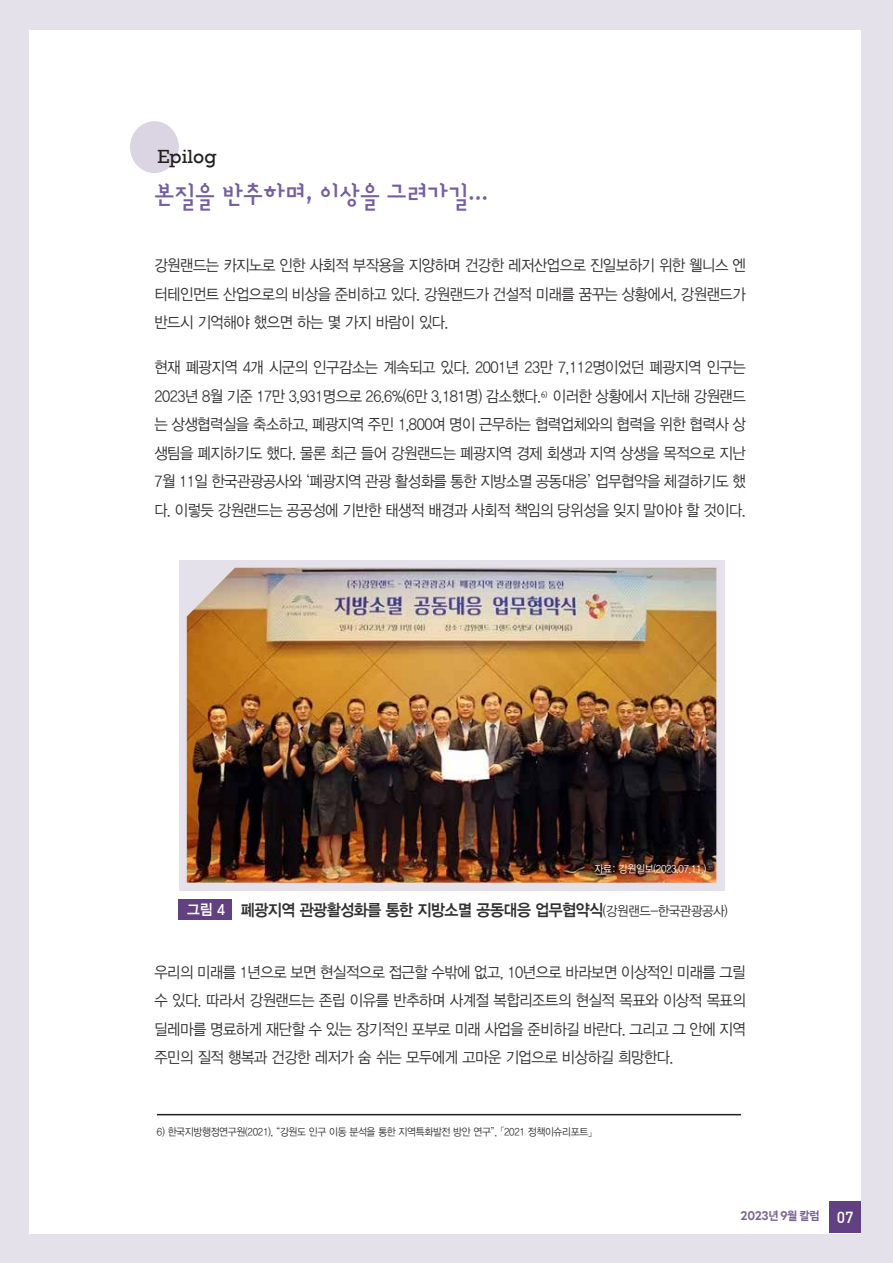
<style>
.page{position:relative;width:893px;height:1263px;background:#e4e1eb}
.page>*{position:absolute;margin:0;border:0;box-sizing:border-box;transform-origin:0 0}
.t1{font:700 25.5px "designhouse";color:#755e9d;scale:.95 1}
.t2{font:19.5px "Rockwell";color:#231f20}
.t3{font:16.5px "YDIYGO340";letter-spacing:-.03em;color:#323031;scale:.92 1}
.t4{font:15.75px/28.5px "YDIYGO320";letter-spacing:-.03em;color:#323031;text-align:justify;scale:.92 1}
.t5{font:15px "YDIYGO340";color:#fff;scale:.92 1}
.t6{font:700 12px "LINE Seed Sans KR";letter-spacing:-.03em;color:#7c6497}
.t7{font:10.5px "YDIYGO320";letter-spacing:-.03em;color:#323031;scale:.92 1}
.t8{font:10.5px "YDIYGO320";letter-spacing:-.03em;color:#fff;scale:.92 1}
.t9{font:7.5px "Rix M Go SB";color:#323031;scale:.92 1}
.s1{font-family:"Rix Go L"}
.s2{font-family:"YDIYGO320";font-size:13.5px}
.s3{font-family:"Dinmed";font-weight:400;font-size:15.75px;color:#fff}
</style>
<div class="page">
<div style="left:30px;top:30px;width:831px;height:1203px;background:#fff"></div>
<div style="left:130px;top:121px;width:49px;height:52px;background:#dad4e3;border-radius:50%"></div>
<div style="left:179px;top:561px;width:545px;height:330px;background:#e4e1eb"></div>
<img style="left:187px;top:568px;width:529px;height:315px">
<hr style="left:157px;top:1114px;width:584px;height:1px;background:#231f20">
<div style="left:829px;top:1201px;width:32px;height:32px;background:#614181"></div>
<div style="left:179px;top:900px;width:53px;height:20px;background:#614181"></div>
<p class="t2" style="left:157px;top:146px;width:61px">Epilog</p>
<h1 class="t1" style="left:154px;top:181px;width:353px">본질을 반추하며, 이상을 그려가길...</h1>
<p class="t4" style="left:154px;top:251px;width:644px">강원랜드는 카지노로 인한 사회적 부작용을 지양하며 건강한 레저산업으로 진일보하기 위한 웰니스 엔 터테인먼트 산업으로의 비상을 준비하고 있다. 강원랜드가 건설적 미래를 꿈꾸는 상황에서, 강원랜드가 반드시 기억해야 했으면 하는 몇 가지 바람이 있다.</p>
<p class="t4" style="left:154px;top:354px;width:644px">현재 폐광지역 4개 시군의 인구감소는 계속되고 있다. 2001년 23만 7,112명이었던 폐광지역 인구는 2023년 8월 기준 17만 3,931명으로 26.6%(6만 3,181명) 감소했다. 이러한 상황에서 지난해 강원랜드 는 상생협력실을 축소하고, 폐광지역 주민 1,800여 명이 근무하는 협력업체와의 협력을 위한 협력사 상 생팀을 폐지하기도 했다. 물론 최근 들어 강원랜드는 폐광지역 경제 회생과 지역 상생을 목적으로 지난 7월 11일 한국관광공사와 <span class="s1">‘</span>폐광지역 관광 활성화를 통한 지방소멸 공동대응<span class="s1">’</span> 업무협약을 체결하기도 했 다. 이렇듯 강원랜드는 공공성에 기반한 태생적 배경과 사회적 책임의 당위성을 잊지 말아야 할 것이다.</p>
<p class="t9" style="left:541px;top:389px;width:8px">6)</p>
<p class="t5" style="left:187px;top:901px;width:42px">그림 4</p>
<p class="t8" style="left:594px;top:863px;width:123px">자료: 강원일보(2023.07.11.)</p>
<p class="t3" style="left:241px;top:900px;width:531px">폐광지역 관광활성화를 통한 지방소멸 공동대응 업무협약식<span class="s2">(강원랜드-한국관광공사)</span></p>
<p class="t4" style="left:154px;top:958px;width:644px">우리의 미래를 1년으로 보면 현실적으로 접근할 수밖에 없고, 10년으로 바라보면 이상적인 미래를 그릴 수 있다. 따라서 강원랜드는 존립 이유를 반추하며 사계절 복합리조트의 현실적 목표와 이상적 목표의 딜레마를 명료하게 재단할 수 있는 장기적인 포부로 미래 사업을 준비하길 바란다. 그리고 그 안에 지역 주민의 질적 행복과 건강한 레저가 숨 쉬는 모두에게 고마운 기업으로 비상하길 희망한다.</p>
<p class="t7" style="left:157px;top:1126px;width:475px">6) 한국지방행정연구원(2021), <span class="s1">“</span>강원도 인구 이동 분석을 통한 지역특화발전 방안 연구<span class="s1">”</span>, <span class="s1">「</span>2021 정책이슈리포트<span class="s1">」</span></p>
<p class="t6" style="left:740px;top:1210px;width:115px">2023년 9월 칼럼 <span class="s3">07</span></p>
</div>
